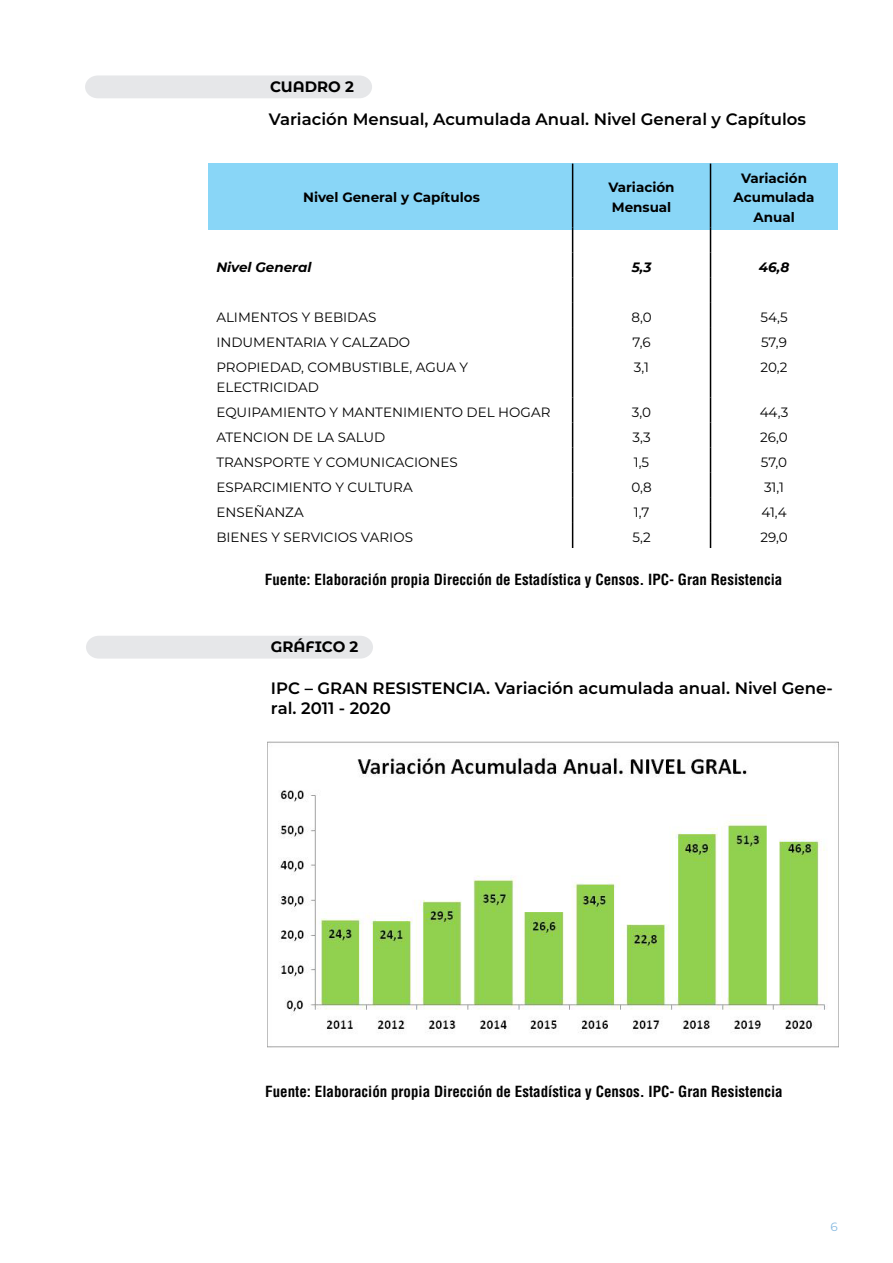
<style>
.page{position:relative;width:893px;height:1263px;background:#fff}
.page>*{position:absolute;margin:0;border:0;box-sizing:border-box;transform-origin:0 0}
.PARRAFO{font:600 16.5px/19.5px "Montserrat";color:#000}
.t1{font:700 condensed 15px "Helvetica LT Std";color:#000}
.t2{font:700 15px "Montserrat Alternates";color:#000}
.PARRAFO-2{font:13.5px "Montserrat";color:#000}
.PARRAFO-3{font:700 13.5px/19.5px "Montserrat";color:#000;text-align:center}
.PARRAFO-4{font:italic 700 13.5px "Montserrat";color:#000}
.t3{font:12px "Montserrat";color:#86b9e0}
</style>
<div class="page">
<div style="left:208px;top:164px;width:630px;height:66px;background:#89d6f7"></div>
<div style="left:85px;top:75px;width:287px;height:23px;background:#e6e7e9"></div>
<hr style="left:572px;top:164px;width:1px;height:64px;background:#000">
<hr style="left:710px;top:164px;width:1px;height:64px;background:#000">
<svg style="left:572px;top:228px;width:1px;height:125px"></svg>
<svg style="left:710px;top:228px;width:1px;height:125px"></svg>
<hr style="left:572px;top:353px;width:1px;height:45px;background:#000">
<hr style="left:710px;top:353px;width:1px;height:45px;background:#000">
<svg style="left:572px;top:398px;width:1px;height:150px"></svg>
<svg style="left:710px;top:398px;width:1px;height:150px"></svg>
<div style="left:86px;top:636px;width:287px;height:23px;background:#e6e7e9"></div>
<img style="left:268px;top:742px;width:571px;height:305px">
<p class="t2" style="left:270px;top:76px;width:85px">CUADRO 2</p>
<p class="PARRAFO" style="left:269px;top:108px;width:538px">Variación Mensual, Acumulada Anual. Nivel General y Capítulos</p>
<p class="PARRAFO-3" style="left:303px;top:187px;width:178px">Nivel General y Capítulos</p>
<p class="PARRAFO-3" style="left:608px;top:177px;width:68px">Variación</p>
<p class="PARRAFO-3" style="left:612px;top:197px;width:61px">Mensual</p>
<p class="PARRAFO-3" style="left:741px;top:167px;width:68px">Variación</p>
<p class="PARRAFO-3" style="left:733px;top:187px;width:83px">Acumulada<br>Anual</p>
<p class="PARRAFO-4" style="left:216px;top:257px;width:97px">Nivel General</p>
<p class="PARRAFO-4" style="left:632px;top:257px;width:21px">5,3</p>
<p class="PARRAFO-4" style="left:759px;top:257px;width:32px">46,8</p>
<p class="PARRAFO-2" style="left:216px;top:308px;width:161px">ALIMENTOS Y BEBIDAS</p>
<p class="PARRAFO-2" style="left:631px;top:308px;width:22px">8,0</p>
<p class="PARRAFO-2" style="left:760px;top:308px;width:29px">54,5</p>
<p class="PARRAFO-2" style="left:216px;top:333px;width:195px">INDUMENTARIA Y CALZADO</p>
<p class="PARRAFO-2" style="left:632px;top:333px;width:20px">7,6</p>
<p class="PARRAFO-2" style="left:761px;top:333px;width:27px">57,9</p>
<p class="PARRAFO-2" style="left:216px;top:358px;width:253px">PROPIEDAD, COMBUSTIBLE, AGUA Y</p>
<p class="PARRAFO-2" style="left:216px;top:377px;width:104px">ELECTRICIDAD</p>
<p class="PARRAFO-2" style="left:634px;top:358px;width:17px">3,1</p>
<p class="PARRAFO-2" style="left:760px;top:358px;width:29px">20,2</p>
<p class="PARRAFO-2" style="left:216px;top:403px;width:336px">EQUIPAMIENTO Y MANTENIMIENTO DEL HOGAR</p>
<p class="PARRAFO-2" style="left:632px;top:403px;width:21px">3,0</p>
<p class="PARRAFO-2" style="left:760px;top:403px;width:30px">44,3</p>
<p class="PARRAFO-2" style="left:216px;top:428px;width:171px">ATENCION DE LA SALUD</p>
<p class="PARRAFO-2" style="left:632px;top:428px;width:20px">3,3</p>
<p class="PARRAFO-2" style="left:760px;top:428px;width:29px">26,0</p>
<p class="PARRAFO-2" style="left:216px;top:453px;width:243px">TRANSPORTE Y COMUNICACIONES</p>
<p class="PARRAFO-2" style="left:634px;top:453px;width:17px">1,5</p>
<p class="PARRAFO-2" style="left:761px;top:453px;width:28px">57,0</p>
<p class="PARRAFO-2" style="left:216px;top:478px;width:198px">ESPARCIMIENTO Y CULTURA</p>
<p class="PARRAFO-2" style="left:631px;top:478px;width:22px">0,8</p>
<p class="PARRAFO-2" style="left:764px;top:478px;width:22px">31,1</p>
<p class="PARRAFO-2" style="left:216px;top:503px;width:89px">ENSEÑANZA</p>
<p class="PARRAFO-2" style="left:634px;top:503px;width:17px">1,7</p>
<p class="PARRAFO-2" style="left:761px;top:503px;width:27px">41,4</p>
<p class="PARRAFO-2" style="left:216px;top:528px;width:198px">BIENES Y SERVICIOS VARIOS</p>
<p class="PARRAFO-2" style="left:632px;top:528px;width:20px">5,2</p>
<p class="PARRAFO-2" style="left:760px;top:528px;width:29px">29,0</p>
<p class="t1" style="left:265px;top:570px;width:519px">Fuente: Elaboración propia Dirección de Estadística y Censos. IPC- Gran Resistencia</p>
<p class="t2" style="left:271px;top:636px;width:89px">GRÁFICO 2</p>
<p class="PARRAFO" style="left:271px;top:678px;width:563px">IPC – GRAN RESISTENCIA. Variación acumulada anual. Nivel Gene&shy;ral. 2011 - 2020</p>
<p class="t1" style="left:265px;top:1082px;width:519px">Fuente: Elaboración propia Dirección de Estadística y Censos. IPC- Gran Resistencia</p>
<p class="t3" style="left:830px;top:1219px;width:9px">6</p>
</div>
